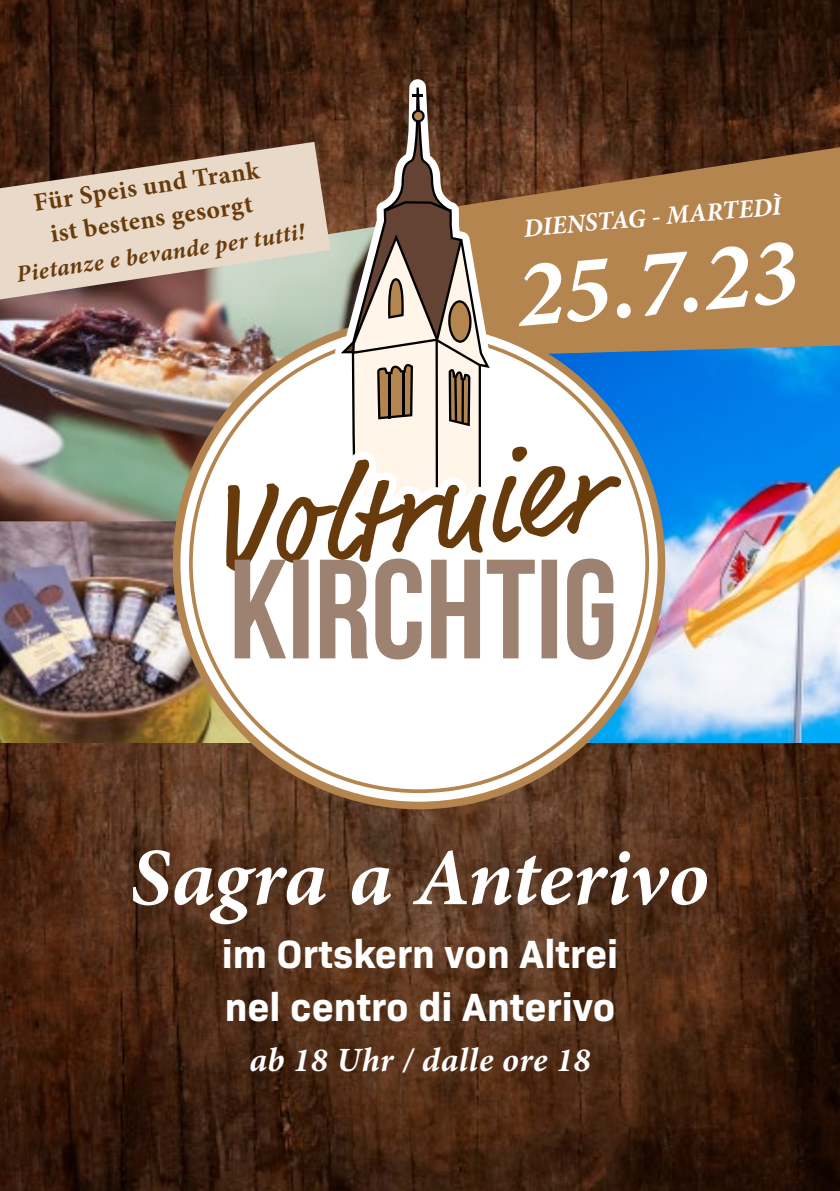
<style>
.page{position:relative;width:840px;height:1191px;background:#fff}
.page>*{position:absolute;margin:0;border:0;box-sizing:border-box;transform-origin:0 0}
.t1{font:italic 700 96px "Minion Pro";color:#fff}
.t2{font:700 40px/52.8px "Bio Sans";color:#fff}
.t3{font:italic 700 34px "Minion Pro";letter-spacing:.02em;color:#fff}
.t4{font:italic 700 26px "Minion Pro";color:#fff}
.t5{font:700 25.6px/33px "Minion Pro";color:#683b0c;text-align:center}
.t6{font:italic 700 23.8px "Minion Pro";color:#683b0c}
</style>
<div class="page">
<img style="left:1px;top:0;width:838px;height:1191px">
<svg style="left:133px;top:850px;width:573px;height:74px"></svg>
<img style="left:1px;top:521px;width:172px;height:221px">
<img style="left:1px;top:219px;width:333px;height:302px">
<img style="left:665px;top:357px;width:174px;height:386px">
<svg style="left:496px;top:147px;width:343px;height:210px;background:#a0774b"></svg>
<img style="left:173px;top:317px;width:492px;height:492px">
<svg style="left:189px;top:333px;width:459px;height:460px"></svg>
<svg style="left:334px;top:79px;width:162px;height:155px;background:#643f28"></svg>
<svg style="left:340px;top:88px;width:149px;height:146px;background:#6d4d39"></svg>
<svg style="left:384px;top:201px;width:66px;height:18px"></svg>
<svg style="left:411px;top:110px;width:13px;height:12px"></svg>
<svg style="left:412px;top:94px;width:11px;height:2px"></svg>
<svg style="left:218px;top:234px;width:411px;height:425px"></svg>
<img style="left:0;top:0;width:1px;height:1191px">
<svg style="left:0;top:142px;width:330px;height:157px;background:#c4b3a3"></svg>
<p class="t5" style="left:32px;top:187px;width:229px;rotate:-9deg">Für Speis und Trank ist bestens gesorgt</p>
<p class="t6" style="left:14px;top:256px;width:292px;rotate:-8deg">Pietanze e bevande per tutti!</p>
<p class="t4" style="left:522px;top:210px;width:260px;rotate:-5deg">DIENSTAG - MARTEDÌ</p>
<h1 class="t1" style="left:510px;top:227px;width:284px;rotate:-5deg">25.7.23</h1>
<p class="t2" style="left:221px;top:924px;width:398px">im Ortskern von Altrei nel centro di Anterivo</p>
<p class="t3" style="left:249px;top:1035px;width:342px">ab 18 Uhr / dalle ore 18</p>
</div>
